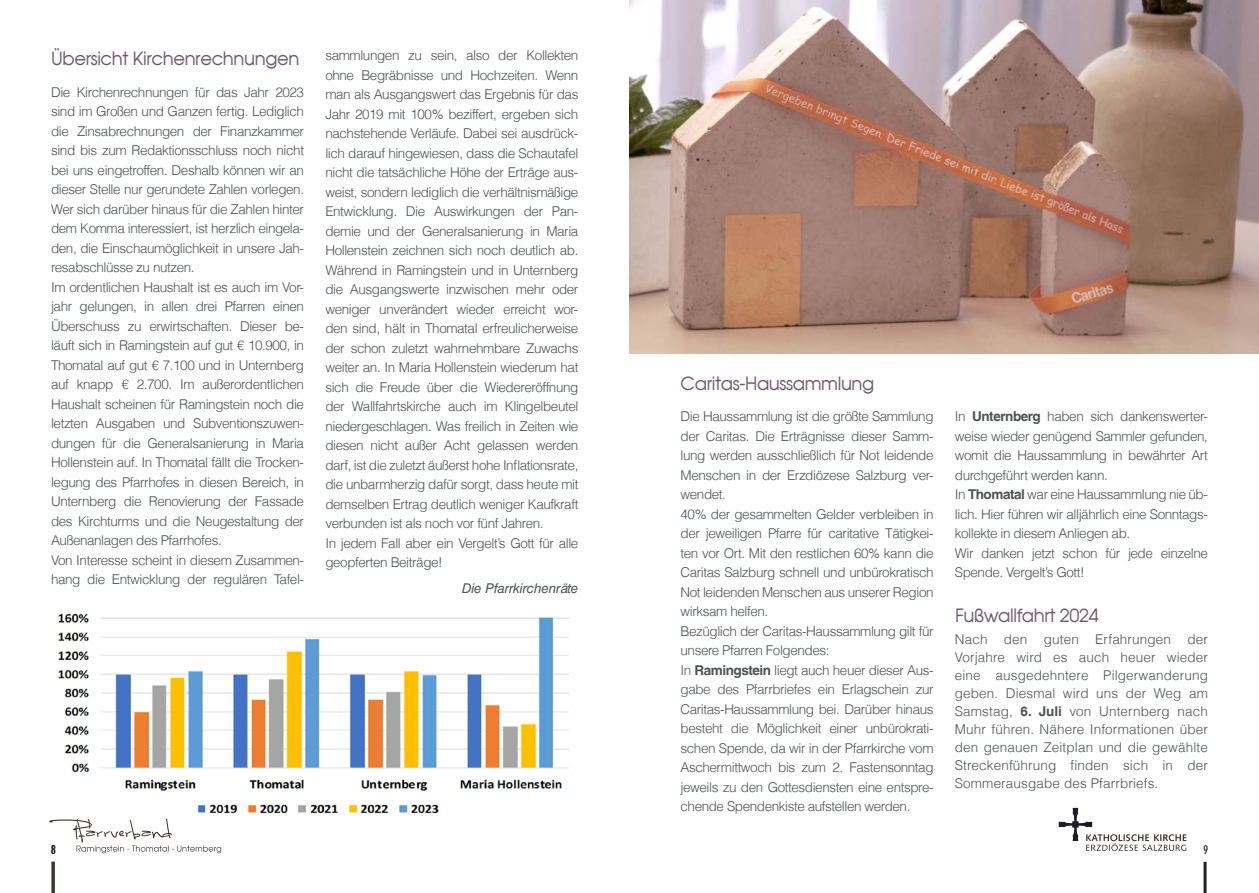
<style>
.page{position:relative;width:1259px;height:893px;background:#fff}
.page>*{position:absolute;margin:0;border:0;box-sizing:border-box;transform-origin:0 0}
.t1{font:18px "Avalon Plain";letter-spacing:-.02em;color:#705671}
.t2{font:300 13.5px/19.5px "Helvetica LT";letter-spacing:-.03em;color:#4f5252}
.t3{font:italic 13.5px "Helvetica LT Std";letter-spacing:-.01em;color:#4f5252}
.t4{font:500 condensed 12px "Futura BT";color:#231f20}
.s1{font-weight:700}
</style>
<div class="page">
<svg style="left:49px;top:819px;width:172px;height:34px"></svg>
<svg style="left:1058px;top:808px;width:128px;height:43px"></svg>
<hr style="left:1203px;top:862px;width:3px;height:31px;background:#201c27">
<hr style="left:52px;top:862px;width:3px;height:31px;background:#403331">
<img style="left:58px;top:613px;width:511px;height:201px">
<img style="left:629px;top:0;width:630px;height:354px">
<h1 class="t1" style="left:51px;top:47px;width:250px">Übersicht Kirchenrechnungen</h1>
<p class="t2" style="left:51px;top:82px;width:255px">Die Kirchenrechnungen für das Jahr 2023 sind im Großen und Ganzen fertig. Lediglich die Zinsabrechnungen der Finanzkammer sind bis zum Redaktionsschluss noch nicht bei uns eingetroffen. Deshalb können wir an dieser Stelle nur gerundete Zahlen vorlegen.<br>Wer sich darüber hinaus für die Zahlen hinter dem Komma interessiert, ist herzlich eingela&shy;den, die Einschaumöglichkeit in unsere Jah&shy;resabschlüsse zu nutzen.<br>Im ordentlichen Haushalt ist es auch im Vor&shy;jahr gelungen, in allen drei Pfarren einen Überschuss zu erwirtschaften. Dieser be&shy;läuft sich in Ramingstein auf gut € 10.900, in Thomatal auf gut € 7.100 und in Unternberg auf knapp € 2.700. Im außerordentlichen Haushalt scheinen für Ramingstein noch die letzten Ausgaben und Subventionszuwen&shy;dungen für die Generalsanierung in Maria Hollenstein auf. In Thomatal fällt die Trocken&shy;legung des Pfarrhofes in diesen Bereich, in Unternberg die Renovierung der Fassade des Kirchturms und die Neugestaltung der Außenanlagen des Pfarrhofes.<br>Von Interesse scheint in diesem Zusammen&shy;hang die Entwicklung der regulären Tafel-</p>
<p class="t2" style="left:325px;top:46px;width:255px">sammlungen zu sein, also der Kollekten ohne Begräbnisse und Hochzeiten. Wenn man als Ausgangswert das Ergebnis für das Jahr 2019 mit 100% beziffert, ergeben sich nachstehende Verläufe. Dabei sei ausdrück&shy;lich darauf hingewiesen, dass die Schautafel nicht die tatsächliche Höhe der Erträge aus&shy;weist, sondern lediglich die verhältnismäßige Entwicklung. Die Auswirkungen der Pan&shy;demie und der Generalsanierung in Maria Hollenstein zeichnen sich noch deutlich ab.<br>Während in Ramingstein und in Unternberg die Ausgangswerte inzwischen mehr oder weniger unverändert wieder erreicht wor&shy;den sind, hält in Thomatal erfreulicherweise der schon zuletzt wahrnehmbare Zuwachs weiter an. In Maria Hollenstein wiederum hat sich die Freude über die Wiedereröffnung der Wallfahrtskirche auch im Klingelbeutel niedergeschlagen. Was freilich in Zeiten wie diesen nicht außer Acht gelassen werden darf, ist die zuletzt äußerst hohe Inflationsrate, die unbarmherzig dafür sorgt, dass heute mit demselben Ertrag deutlich weniger Kaufkraft verbunden ist als noch vor fünf Jahren.<br>In jedem Fall aber ein Vergelt’s Gott für alle geopferten Beiträge!</p>
<p class="t3" style="left:462px;top:580px;width:118px">Die Pfarrkirchenräte</p>
<h1 class="t1" style="left:680px;top:372px;width:195px">Caritas-Haussammlung</h1>
<p class="t2" style="left:680px;top:407px;width:255px">Die Haussammlung ist die größte Sammlung der Caritas. Die Erträgnisse dieser Samm&shy;lung werden ausschließlich für Not leidende Menschen in der Erzdiözese Salzburg ver&shy;wendet.<br>40% der gesammelten Gelder verbleiben in der jeweiligen Pfarre für caritative Tätigkei&shy;ten vor Ort. Mit den restlichen 60% kann die Caritas Salzburg schnell und unbürokratisch Not leidenden Menschen aus unserer Region wirksam helfen.<br>Bezüglich der Caritas-Haussammlung gilt für unsere Pfarren Folgendes:<br>In <span class="s1">Ramingstein</span> liegt auch heuer dieser Aus&shy;gabe des Pfarrbriefes ein Erlagschein zur Caritas-Haussammlung bei. Darüber hinaus besteht die Möglichkeit einer unbürokrati&shy;schen Spende, da wir in der Pfarrkirche vom Aschermittwoch bis zum 2. Fastensonntag jeweils zu den Gottesdiensten eine entspre&shy;chende Spendenkiste aufstellen werden.</p>
<p class="t2" style="left:955px;top:406px;width:255px">In <span class="s1">Unternberg</span> haben sich dankenswerter&shy;weise wieder genügend Sammler gefunden, womit die Haussammlung in bewährter Art durchgeführt werden kann.<br>In <span class="s1">Thomatal</span> war eine Haussammlung nie üb&shy;lich. Hier führen wir alljährlich eine Sonntags&shy;kollekte in diesem Anliegen ab.<br>Wir danken jetzt schon für jede einzelne Spende. Vergelt’s Gott!</p>
<h1 class="t1" style="left:955px;top:604px;width:145px">Fußwallfahrt 2024</h1>
<p class="t2" style="left:955px;top:630px;width:255px;line-height:18px;text-align:justify">Nach den guten Erfahrungen der Vorjahre wird es auch heuer wieder eine ausgedehntere Pilgerwanderung geben. Diesmal wird uns der Weg am Samstag, <span class="s1">6. Juli</span> von Unternberg nach Muhr führen. Nähere Informationen über den genauen Zeitplan und die gewählte Streckenführung finden sich in der Sommerausgabe des Pfarrbriefs.</p>
<p class="t4" style="left:51px;top:842px;width:6px">8</p>
<p class="t4" style="left:1203px;top:842px;width:6px">9</p>
</div>
